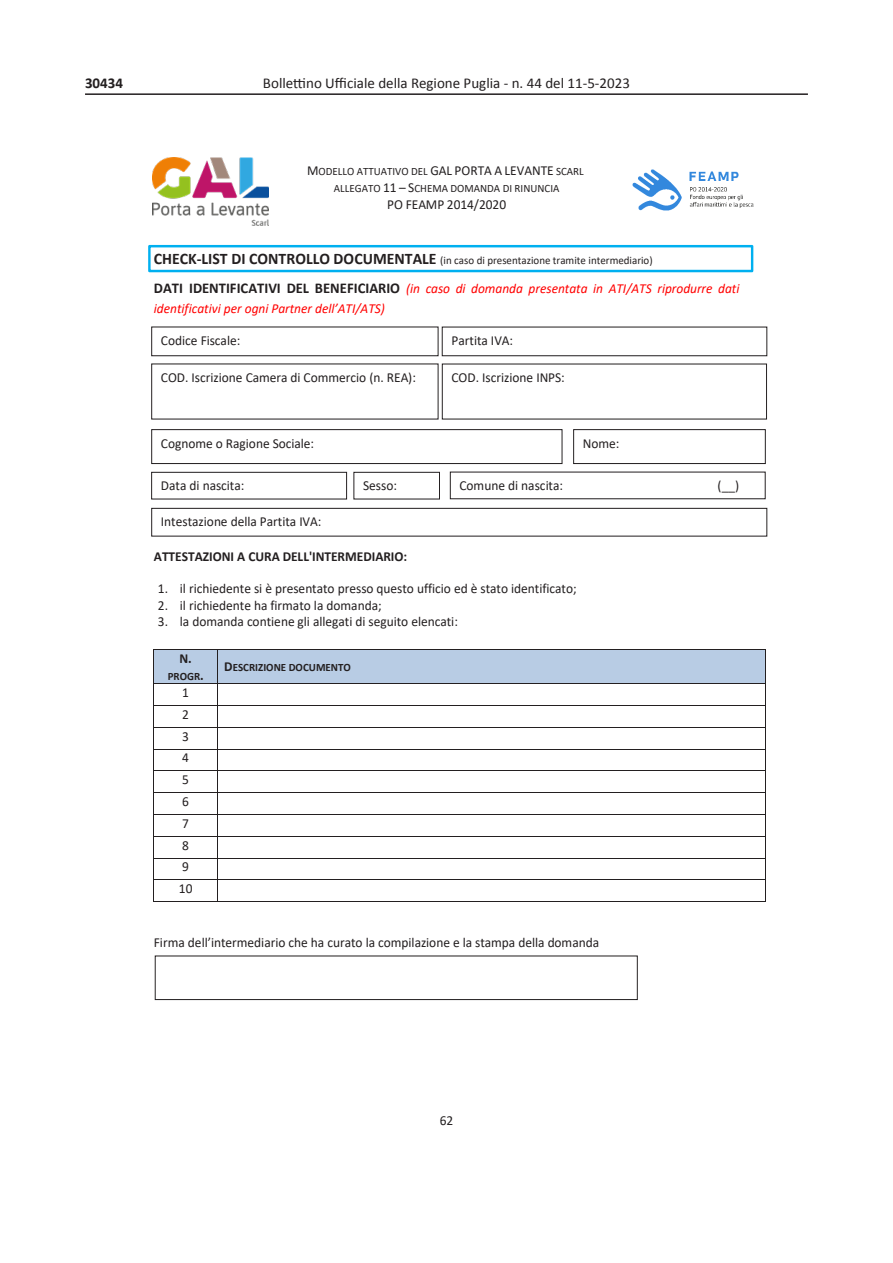
<style>
.page{position:relative;width:893px;height:1263px;background:#fff}
.page>*{position:absolute;margin:0;border:0;box-sizing:border-box;transform-origin:0 0}
.t1{font:15px "Calibri";color:#231f20}
.t2{font:700 15px "Calibri";color:#231f20}
.t3{font:13.8px/21.8px "Calibri";color:#231f20}
.t4{font:italic 13.8px/19.6px "Calibri";letter-spacing:-.005em;color:#f00}
.t5{font:700 13.8px "Calibri";color:#231f20}
.t6{font:11.25px/16.8px "Calibri";color:#231f20;text-align:center}
.t7{font:700 11.25px "Calibri";color:#231f20}
.s1{font-size:13.8px}
.s2{font-weight:700;font-size:16.2px}
.s3{font-weight:700;font-style:normal;font-size:15px;color:#231f20}
</style>
<div class="page">
<hr style="left:85px;top:93px;width:723px;height:2px;background:#231f20">
<img style="left:153px;top:158px;width:115px;height:67px">
<img style="left:632px;top:169px;width:122px;height:42px">
<div style="left:154px;top:650px;width:63px;height:33px;background:#b8cce4"></div>
<div style="left:218px;top:650px;width:547px;height:33px;background:#b8cce4"></div>
<hr style="left:154px;top:649px;width:63px;height:1px;background:#231f20">
<hr style="left:218px;top:649px;width:547px;height:1px;background:#231f20">
<hr style="left:154px;top:650px;width:1px;height:33px;background:#231f20">
<hr style="left:217px;top:650px;width:1px;height:33px;background:#231f20">
<hr style="left:765px;top:650px;width:1px;height:33px;background:#231f20">
<hr style="left:154px;top:683px;width:63px;height:1px;background:#231f20">
<hr style="left:218px;top:683px;width:547px;height:1px;background:#231f20">
<hr style="left:154px;top:705px;width:63px;height:1px;background:#231f20">
<hr style="left:218px;top:705px;width:547px;height:1px;background:#231f20">
<hr style="left:154px;top:727px;width:63px;height:1px;background:#231f20">
<hr style="left:218px;top:727px;width:547px;height:1px;background:#231f20">
<hr style="left:154px;top:749px;width:63px;height:1px;background:#231f20">
<hr style="left:218px;top:749px;width:547px;height:1px;background:#231f20">
<hr style="left:154px;top:771px;width:63px;height:1px;background:#231f20">
<hr style="left:218px;top:771px;width:547px;height:1px;background:#231f20">
<hr style="left:154px;top:792px;width:63px;height:1px;background:#231f20">
<hr style="left:218px;top:792px;width:547px;height:1px;background:#231f20">
<hr style="left:154px;top:814px;width:63px;height:1px;background:#231f20">
<hr style="left:218px;top:814px;width:547px;height:1px;background:#231f20">
<hr style="left:154px;top:836px;width:63px;height:1px;background:#231f20">
<hr style="left:218px;top:836px;width:547px;height:1px;background:#231f20">
<hr style="left:154px;top:858px;width:63px;height:1px;background:#231f20">
<hr style="left:218px;top:858px;width:547px;height:1px;background:#231f20">
<hr style="left:154px;top:879px;width:63px;height:1px;background:#231f20">
<hr style="left:218px;top:879px;width:547px;height:1px;background:#231f20">
<hr style="left:154px;top:901px;width:63px;height:1px;background:#231f20">
<svg style="left:217px;top:683px;width:1px;height:219px"></svg>
<hr style="left:218px;top:901px;width:547px;height:1px;background:#231f20">
<svg style="left:765px;top:683px;width:1px;height:219px"></svg>
<div style="left:148px;top:245px;width:605px;height:27px;border:2px solid #00b0f0"></div>
<div style="left:151px;top:326px;width:288px;height:30px;border:1px solid #231f20"></div>
<div style="left:442px;top:327px;width:325px;height:29px;border:1px solid #231f20"></div>
<div style="left:151px;top:429px;width:411px;height:35px;border:1px solid #231f20"></div>
<div style="left:573px;top:429px;width:193px;height:35px;border:1px solid #231f20"></div>
<div style="left:151px;top:472px;width:196px;height:27px;border:1px solid #231f20"></div>
<div style="left:151px;top:508px;width:616px;height:29px;border:1px solid #231f20"></div>
<div style="left:353px;top:472px;width:87px;height:27px;border:1px solid #231f20"></div>
<div style="left:450px;top:472px;width:316px;height:27px;border:1px solid #231f20"></div>
<div style="left:155px;top:955px;width:483px;height:45px;border:1px solid #231f20"></div>
<p class="t2" style="left:85px;top:72px;width:40px">30434</p>
<p class="t1" style="left:263px;top:74px;width:369px">Bollettino Ufficiale della Regione Puglia - n. 44 del 11-5-2023</p>
<p class="t6" style="left:307px;top:163px;width:278px"><span class="s1">M</span>ODELLO ATTUATIVO DEL <span class="s1">GAL PORTA A LEVANTE</span> SCARL<br>ALLEGATO <span class="s1">11 – S</span>CHEMA DOMANDA DI RINUNCIA</p>
<p class="t3" style="left:387px;top:193px;width:120px">PO FEAMP 2014/2020</p>
<p class="t6" style="left:154px;top:252px;width:500px"><span class="s2">CHECK-LIST DI CONTROLLO DOCUMENTALE</span> (in caso di presentazione tramite intermediario)</p>
<p class="t4" style="left:154px;top:278px;width:587px"><span class="s3">DATI IDENTIFICATIVI DEL BENEFICIARIO</span> (in caso di domanda presentata in ATI/ATS riprodurre dati identificativi per ogni Partner dell’ATI/ATS)</p>
<p class="t3" style="left:161px;top:329px;width:81px">Codice Fiscale:</p>
<p class="t3" style="left:451px;top:329px;width:63px">Partita IVA:</p>
<p class="t3" style="left:161px;top:366px;width:257px">COD. Iscrizione Camera di Commercio (n. REA):</p>
<p class="t3" style="left:451px;top:366px;width:115px">COD. Iscrizione INPS:</p>
<p class="t3" style="left:161px;top:432px;width:155px">Cognome o Ragione Sociale:</p>
<p class="t3" style="left:583px;top:432px;width:38px">Nome:</p>
<p class="t3" style="left:161px;top:474px;width:85px">Data di nascita:</p>
<p class="t3" style="left:161px;top:510px;width:162px">Intestazione della Partita IVA:</p>
<p class="t3" style="left:363px;top:474px;width:35px">Sesso:</p>
<p class="t3" style="left:459px;top:474px;width:105px">Comune di nascita:</p>
<p class="t3" style="left:718px;top:474px;width:23px">(__)</p>
<p class="t5" style="left:154px;top:547px;width:255px">ATTESTAZIONI A CURA DELL'INTERMEDIARIO:</p>
<p class="t3" style="left:158px;top:577px;width:420px">1. il richiedente si è presentato presso questo ufficio ed è stato identificato;</p>
<p class="t3" style="left:158px;top:594px;width:225px">2. il richiedente ha firmato la domanda;</p>
<p class="t3" style="left:158px;top:610px;width:301px">3. la domanda contiene gli allegati di seguito elencati:</p>
<p class="t5" style="left:179px;top:649px;width:14px">N.</p>
<p class="t7" style="left:168px;top:668px;width:38px">PROGR<span class="s1">.</span></p>
<p class="t7" style="left:224px;top:660px;width:128px"><span class="s1">D</span>ESCRIZIONE DOCUMENTO</p>
<p class="t3" style="left:179px;top:681px;width:15px">1<br>2<br>3<br>4<br>5<br>6<br>7<br>8<br>9<br>10</p>
<p class="t3" style="left:154px;top:931px;width:447px">Firma dell’intermediario che ha curato la compilazione e la stampa della domanda</p>
<p class="t3" style="left:440px;top:1109px;width:15px">62</p>
</div>
